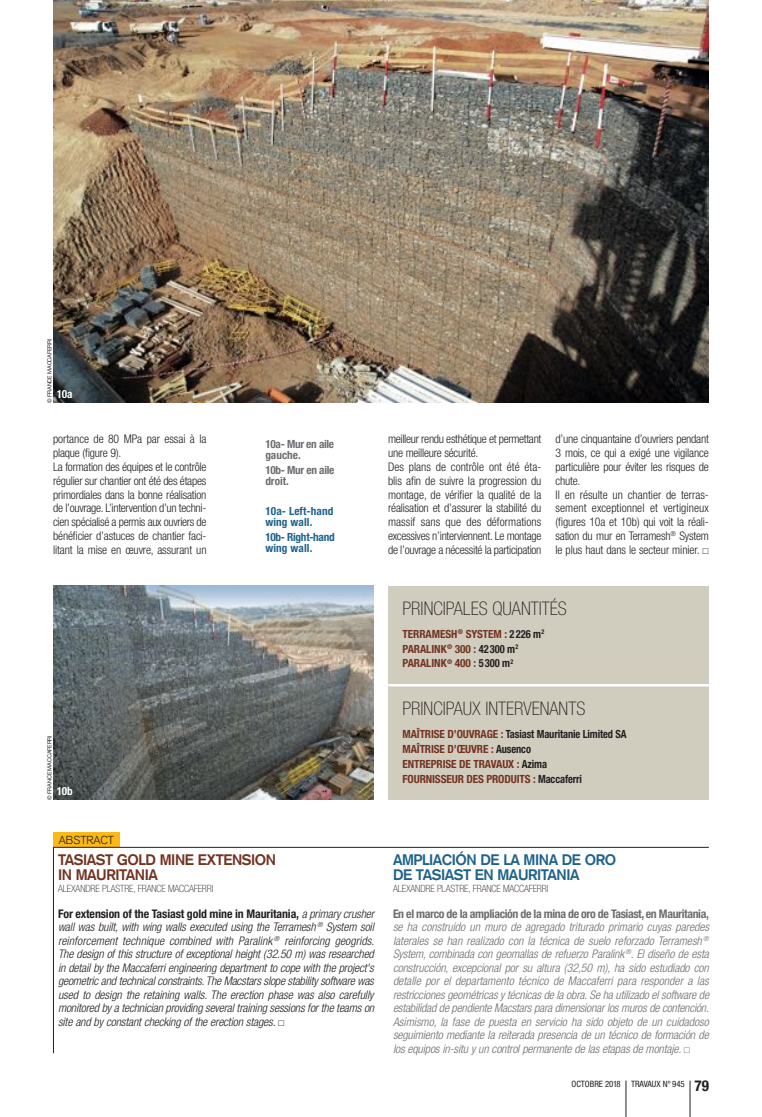
<style>
.page{position:relative;width:762px;height:1117px;background:#fff}
.page>*{position:absolute;margin:0;border:0;box-sizing:border-box;transform-origin:0 0}
.t1{font:100 condensed 18.75px "Helvetica Neue";color:#231f20}
.t2{font:700 15px/15px "Akzidenz Grotesk";letter-spacing:-.03em;color:#1e628a}
.t3{font:700 15px/15px "Akzidenz Grotesk";letter-spacing:-.03em;color:#723321}
.t4{font:300 condensed 11.88px/13.9px "Helvetica Neue";letter-spacing:-.015em;color:#231f20}
.t5{font:italic 300 condensed 11.88px/13.5px "Helvetica Neue";letter-spacing:-.01em;color:#6c6d70;text-align:justify}
.t6{font:italic 300 condensed 11.88px/13.5px "Helvetica Neue";letter-spacing:-.01em;color:#231f20;text-align:justify}
.t7{font:700 condensed 11.88px "Helvetica Neue";letter-spacing:-.035em;color:#6c6d70}
.t8{font:300 11.38px "Akzidenz Grotesk";color:#231f20}
.t9{font:700 condensed 11.25px/14.9px "Helvetica Neue";letter-spacing:-.01em;color:#723321}
.t10{font:700 condensed 11.25px/11.2px "Helvetica Neue";letter-spacing:-.025em;color:#6c6d70}
.t11{font:700 condensed 11.25px/11.2px "Helvetica Neue";letter-spacing:-.025em;color:#1e628a}
.t12{font:700 condensed 11.25px/11.2px "Helvetica Neue";letter-spacing:.01em;color:#1e628a}
.t13{font:700 condensed 11.25px "Helvetica Neue";letter-spacing:-.02em;color:#fff}
.t14{font:100 condensed 10px "Helvetica Neue";letter-spacing:-.01em;color:#231f20}
.t15{font:condensed 8.75px "Helvetica Neue";color:#231f20}
.t16{font:5.62px "Helvetica Neue";letter-spacing:-.02em;color:#231f20}
.s1{font-family:"European Pi Three";font-weight:400;font-stretch:normal;font-size:7.5px}
.s2{font-weight:700;font-style:normal}
.s3{font-family:"European Pi Three";font-weight:400;font-style:normal;font-stretch:normal;font-size:7.5px}
.s4{color:#231f20}
.s5{font-weight:700;font-size:15px}
</style>
<div class="page">
<hr style="left:626px;top:1080px;width:1px;height:36px;background:#231f20">
<hr style="left:690px;top:1080px;width:1px;height:36px;background:#231f20">
<div style="left:53px;top:832px;width:66px;height:14px;background:#fcb814"></div>
<hr style="left:53px;top:846px;width:656px;height:1px;background:#231f20">
<hr style="left:53px;top:847px;width:1px;height:205px;background:#231f20">
<div style="left:388px;top:685px;width:321px;height:114px;background:#d1cdbe"></div>
<div style="left:388px;top:586px;width:321px;height:99px;background:#d1cdbe"></div>
<img style="left:53px;top:586px;width:321px;height:213px">
<img style="left:53px;top:0;width:656px;height:402px">
<hr style="left:386px;top:683px;width:326px;height:3px;background:#fff">
<p class="t16" style="left:46px;top:402px;width:66px;rotate:-90deg">© FRANCE MACCAFERRI</p>
<p class="t13" style="left:57px;top:387px;width:17px">10a</p>
<p class="t4" style="left:53px;top:432px;width:155px">portance de 80 MPa par essai à la plaque (figure 9).<br>La formation des équipes et le contrôle régulier sur chantier ont été des étapes primordiales dans la bonne réalisation de l’ouvrage. L’intervention d’un techni&shy;cien spécialisé a permis aux ouvriers de bénéficier d’astuces de chantier faci&shy;litant la mise en œuvre, assurant un</p>
<p class="t10" style="left:265px;top:438px;width:70px">10a- Mur en aile gauche.</p>
<p class="t10" style="left:265px;top:464px;width:71px">10b- Mur en aile droit.</p>
<p class="t12" style="left:265px;top:505px;width:70px">10a- Left-hand wing wall.</p>
<p class="t11" style="left:265px;top:531px;width:71px">10b- Right-hand wing wall.</p>
<p class="t4" style="left:388px;top:432px;width:155px">meilleur rendu esthétique et permettant une meilleure sécurité.<br>Des plans de contrôle ont été éta&shy;blis afin de suivre la progression du montage, de vérifier la qualité de la réalisation et d’assurer la stabilité du massif sans que des déformations excessives n’interviennent. Le montage de l’ouvrage a nécessité la participation</p>
<p class="t4" style="left:555px;top:432px;width:155px">d’une cinquantaine d’ouvriers pendant 3 mois, ce qui a exigé une vigilance particulière pour éviter les risques de chute.<br>Il en résulte un chantier de terras&shy;sement exceptionnel et vertigineux (figures 10a et 10b) qui voit la réali&shy;sation du mur en Terramesh<sup>®</sup> System le plus haut dans le secteur minier. <span class="s1">M</span></p>
<p class="t16" style="left:46px;top:799px;width:66px;rotate:-90deg">© FRANCE MACCAFERRI</p>
<p class="t13" style="left:57px;top:784px;width:17px">10b</p>
<p class="t8" style="left:59px;top:833px;width:56px">ABSTRACT</p>
<p class="t3" style="left:58px;top:852px;width:220px">TASIAST GOLD MINE EXTENSION<br>IN MAURITANIA</p>
<p class="t14" style="left:58px;top:883px;width:157px">ALEXANDRE PLASTRE, FRANCE MACCAFERRI</p>
<p class="t6" style="left:58px;top:906px;width:318px"><span class="s2">For extension of the Tasiast gold mine in Mauritania,</span> a primary crusher wall was built, with wing walls executed using the Terramesh <sup>®</sup> System soil reinforcement technique combined with Paralink <sup>®</sup> reinforcing geogrids.<br>The design of this structure of exceptional height (32.50 m) was researched in detail by the Maccaferri engineering department to cope with the project's geometric and technical constraints. The Macstars slope stability software was used to design the retaining walls. The erection phase was also carefully monitored by a technician providing several training sessions for the teams on site and by constant checking of the erection stages. <span class="s3">M</span></p>
<h1 class="t1" style="left:402px;top:597px;width:166px">PRINCIPALES QUANTITÉS</h1>
<p class="t9" style="left:402px;top:626px;width:143px">TERRAMESH<sup>®</sup> SYSTEM : <span class="s4">2226 m</span><sup>2<br></sup>PARALINK<sup>®</sup> 300 : <span class="s4">42300 m</span><sup>2<br></sup>PARALINK<sup>®</sup> 400 : <span class="s4">5300 m</span><sup>2</sup></p>
<h1 class="t1" style="left:402px;top:698px;width:184px">PRINCIPAUX INTERVENANTS</h1>
<p class="t9" style="left:402px;top:726px;width:225px">MAÎTRISE D’OUVRAGE : <span class="s4">Tasiast Mauritanie Limited SA </span>MAÎTRISE D’ŒUVRE : <span class="s4">Ausenco<br></span>ENTREPRISE DE TRAVAUX : <span class="s4">Azima<br></span>FOURNISSEUR DES PRODUITS : <span class="s4">Maccaferri</span></p>
<p class="t2" style="left:393px;top:852px;width:225px">AMPLIACIÓN DE LA MINA DE ORO<br>DE TASIAST EN MAURITANIA</p>
<p class="t14" style="left:393px;top:883px;width:157px">ALEXANDRE PLASTRE, FRANCE MACCAFERRI</p>
<p class="t7" style="left:393px;top:906px;width:317px">En el marco de la ampliación de la mina de oro de Tasiast, en Mauritania,</p>
<p class="t5" style="left:393px;top:920px;width:317px">se ha construido un muro de agregado triturado primario cuyas paredes laterales se han realizado con la técnica de suelo reforzado Terramesh <sup>® </sup>System, combinada con geomallas de refuerzo Paralink <sup>®</sup>. El diseño de esta construcción, excepcional por su altura (32,50 m), ha sido estudiado con detalle por el departamento técnico de Maccaferri para responder a las restricciones geométricas y técnicas de la obra. Se ha utilizado el software de estabilidad de pendiente Macstars para dimensionar los muros de contención.<br>Asimismo, la fase de puesta en servicio ha sido objeto de un cuidadoso seguimiento mediante la reiterada presencia de un técnico de formación de los equipos in-situ y un control permanente de las etapas de montaje. <span class="s3">M</span></p>
<p class="t15" style="left:571px;top:1078px;width:139px">OCTOBRE 2018 TRAVAUX N° 945 <span class="s5">79</span></p>
</div>
